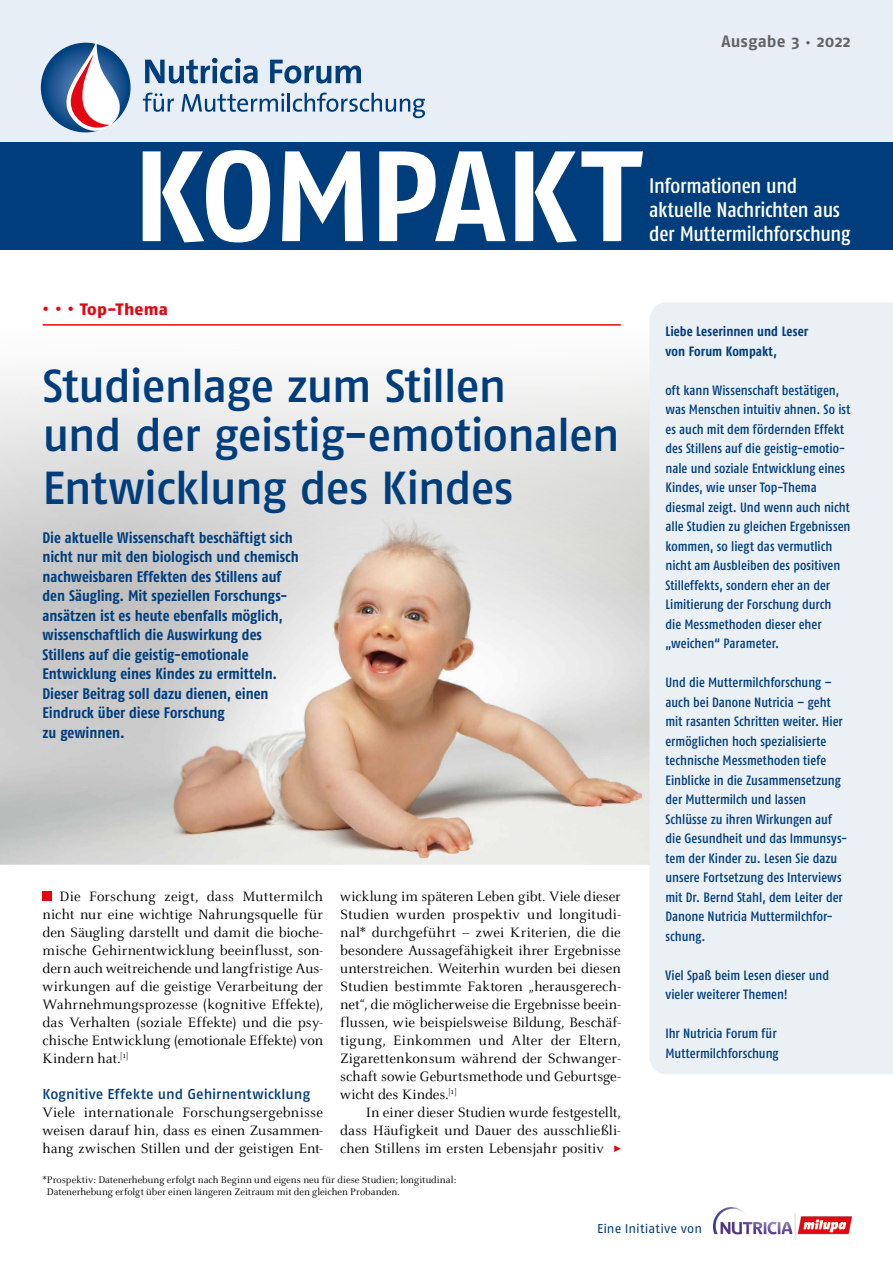
<style>
.page{position:relative;width:893px;height:1263px;background:#fff}
.page>*{position:absolute;margin:0;border:0;box-sizing:border-box;transform-origin:0 0}
.t1{font:700 128.25px "Fago No";letter-spacing:-.025em;color:#fff}
.t2{font:46.2px/51px "Fago No Med";letter-spacing:-.03em;color:#003d7c}
.t3{font:21px/24px "Fago Co Med";letter-spacing:-.015em;color:#fff}
.t4{font:700 16.5px "Fago No";letter-spacing:.01em;color:#646363}
.t5{font:16.5px "Fago No Exb";letter-spacing:.015em;color:#e30613}
.t6{font:700 15.3px/19.5px "Fago Co";color:#003d7c}
.t7{font:15px/18px "Celeste";letter-spacing:-.005em;color:#000;text-align:justify}
.t8{font:14.25px "Fago No Med";color:#003d7c}
.t9{font:13.5px/19.5px "Fago Co Med";color:#003d7c}
.t10{font:700 13.5px/19.5px "Fago Co";letter-spacing:.005em;color:#003d7c}
.t11{font:12.75px "Fago No Regular LF";letter-spacing:.01em;color:#003d7c}
.t12{font:10.5px/12px "Celeste";letter-spacing:-.005em;color:#000}
</style>
<div class="page">
<div style="left:0;top:0;width:893px;height:156px;background:#e7eef5"></div>
<div style="left:0;top:142px;width:893px;height:108px;background:#003d7c"></div>
<img style="left:713px;top:1208px;width:138px;height:32px">
<img style="left:0;top:373px;width:649px;height:492px">
<svg style="left:41px;top:43px;width:90px;height:89px;background:#134e8a"></svg>
<svg style="left:63px;top:41px;width:57px;height:91px;background:#a39eb6"></svg>
<svg style="left:145px;top:58px;width:113px;height:26px"></svg>
<svg style="left:270px;top:60px;width:91px;height:24px"></svg>
<svg style="left:143px;top:93px;width:31px;height:19px"></svg>
<svg style="left:181px;top:93px;width:244px;height:25px"></svg>
<hr style="left:43px;top:324px;width:578px;height:2px;background:#e30613">
<div style="left:649px;top:302px;width:244px;height:772px;background:#ebf0f5"></div>
<div style="left:43px;top:891px;width:9px;height:10px;background:#e30613"></div>
<svg style="left:614px;top:1145px;width:7px;height:7px"></svg>
<p class="t4" style="left:721px;top:32px;width:131px">Ausgabe 3 · 2022</p>
<h1 class="t1" style="left:132px;top:121px;width:510px">KOMPAKT</h1>
<h3 class="t3" style="left:649px;top:173px;width:203px">Informationen und aktuelle Nachrichten aus der Muttermilchforschung</h3>
<p class="t5" style="left:43px;top:300px;width:127px">• • • Top-Thema</p>
<h2 class="t2" style="left:43px;top:360px;width:579px">Studienlage zum Stillen<br>und der geistig-emotionalen<br>Entwicklung des Kindes</h2>
<p class="t6" style="left:43px;top:527px;width:258px">Die aktuelle Wissenschaft beschäftigt sich nicht nur mit den biologisch und chemisch nachweisbaren Effekten des Stillens auf den Säugling. Mit speziellen Forschungs&shy;ansätzen ist es heute ebenfalls möglich, wissenschaftlich die Auswirkung des Stillens auf die geistig-emotionale Entwicklung eines Kindes zu ermitteln.<br>Dieser Beitrag soll dazu dienen, einen Eindruck über diese Forschung<br>zu gewinnen.</p>
<p class="t7" style="left:43px;top:887px;width:282px;text-indent:17px">Die Forschung zeigt, dass Muttermilch nicht nur eine wichtige Nahrungsquelle für den Säugling darstellt und damit die bioche&shy;mische Gehirnentwicklung beeinflusst, son&shy;dern auch weitreichende und langfristige Aus&shy;wirkungen auf die geistige Verarbeitung der Wahrnehmungsprozesse (kognitive Effekte), das Verhalten (soziale Effekte) und die psy&shy;chische Entwicklung (emotionale Effekte) von Kindern hat.<sup>[1]</sup></p>
<p class="t8" style="left:43px;top:1085px;width:269px">Kognitive Effekte und Gehirnentwicklung</p>
<p class="t7" style="left:43px;top:1103px;width:282px">Viele internationale Forschungsergebnisse weisen darauf hin, dass es einen Zusammen&shy;hang zwischen Stillen und der geistigen Ent-</p>
<p class="t7" style="left:340px;top:887px;width:282px">wicklung im späteren Leben gibt. Viele dieser Studien wurden prospektiv und longitudi&shy;nal* durchgeführt – zwei Kriterien, die die besondere Aussagefähigkeit ihrer Ergebnisse unterstreichen. Weiterhin wurden bei diesen Studien bestimmte Faktoren „herausgerech&shy;net“, die möglicherweise die Ergebnisse beein&shy;flussen, wie beispielsweise Bildung, Beschäf&shy;tigung, Einkommen und Alter der Eltern, Zigarettenkonsum während der Schwanger&shy;schaft sowie Geburtsmethode und Geburtsge&shy;wicht des Kindes.<sup>[1]</sup></p>
<p class="t7" style="left:340px;top:1103px;width:282px;text-indent:26px">In einer dieser Studien wurde festgestellt, dass Häufigkeit und Dauer des ausschließli&shy;chen Stillens im ersten Lebensjahr positiv</p>
<p class="t12" style="left:47px;top:1174px;width:411px;text-indent:-4px">*Prospektiv: Datenerhebung erfolgt nach Beginn und eigens neu für diese Studien; longitudinal:<br>Datenerhebung erfolgt über einen längeren Zeitraum mit den gleichen Probanden.</p>
<p class="t10" style="left:665px;top:322px;width:144px">Liebe Leserinnen und Leser von Forum Kompakt,</p>
<p class="t9" style="left:665px;top:380px;width:186px">oft kann Wissenschaft bestätigen, was Menschen intuitiv ahnen. So ist es auch mit dem fördernden Effekt des Stillens auf die geistig-emotio&shy;nale und soziale Entwicklung eines Kindes, wie unser Top-Thema diesmal zeigt. Und wenn auch nicht alle Studien zu gleichen Ergebnissen kommen, so liegt das vermutlich nicht am Ausbleiben des positiven Stilleffekts, sondern eher an der Limitierung der Forschung durch die Messmethoden dieser eher „weichen“ Parameter.</p>
<p class="t9" style="left:665px;top:673px;width:183px">Und die Muttermilchforschung – auch bei Danone Nutricia – geht mit rasanten Schritten weiter. Hier ermöglichen hoch spezialisierte technische Messmethoden tiefe<br>Einblicke in die Zusammensetzung der Muttermilch und lassen<br>Schlüsse zu ihren Wirkungen auf die Gesundheit und das Immunsys&shy;tem der Kinder zu. Lesen Sie dazu unsere Fortsetzung des Interviews mit Dr. Bernd Stahl, dem Leiter der<br>Danone Nutricia Muttermilchfor&shy;schung.</p>
<p class="t9" style="left:665px;top:965px;width:165px">Viel Spaß beim Lesen dieser und vieler weiterer Themen!</p>
<p class="t9" style="left:665px;top:1023px;width:115px">Ihr Nutricia Forum für<br>Muttermilchforschung</p>
<p class="t11" style="left:597px;top:1222px;width:107px">Eine Initiative von</p>
</div>
